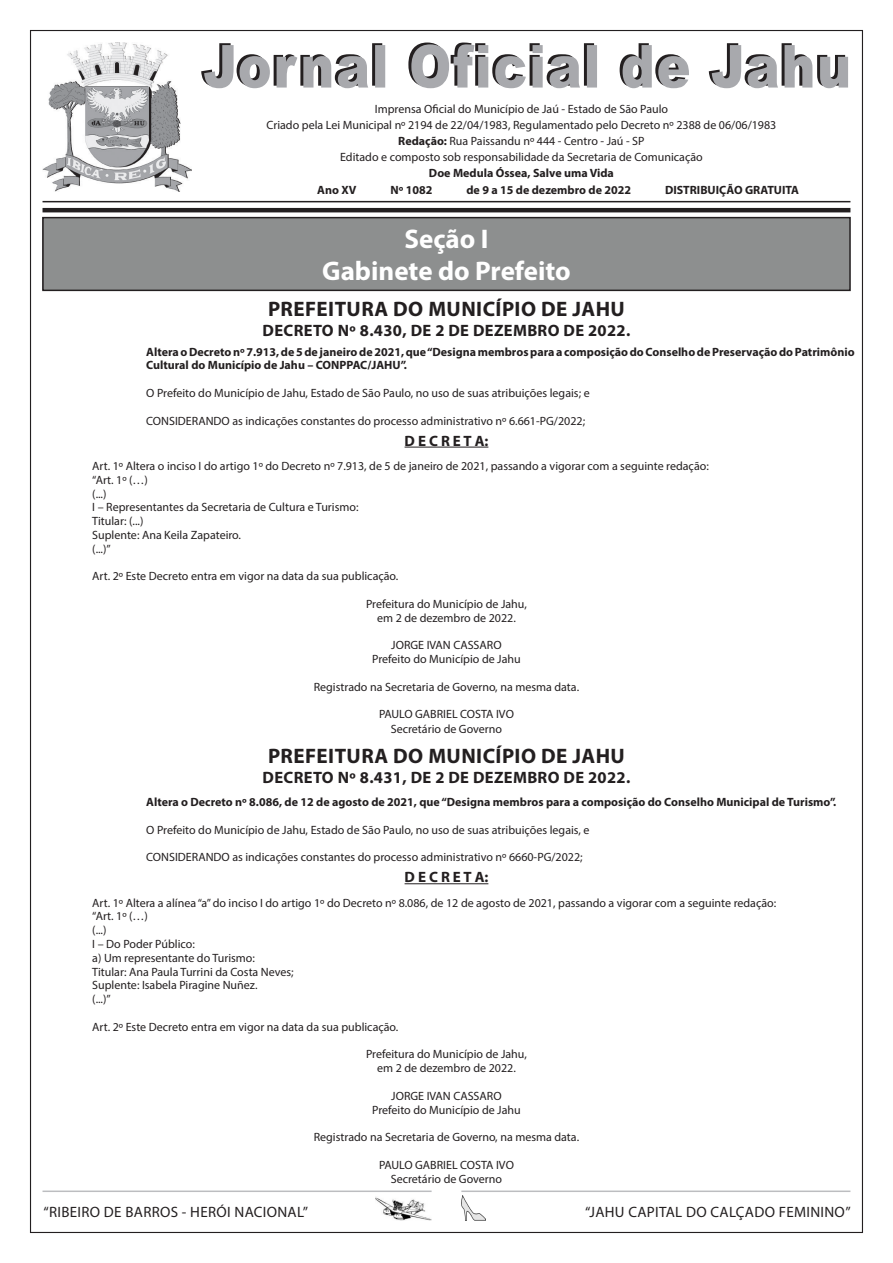
<style>
.page{position:relative;width:893px;height:1263px;background:#fff}
.page>*{position:absolute;margin:0;border:0;box-sizing:border-box;transform-origin:0 0}
.t1{font:700 27px "Myriad Pro";color:#fff}
.t2{font:700 21px "Myriad Pro";letter-spacing:.02em;color:#231f20}
.t3{font:700 16.5px "Myriad Pro";letter-spacing:.02em;color:#231f20}
.t4{font:15px "Myriad Pro";letter-spacing:.02em;color:#231f20}
.t5{font:700 15px "Myriad Pro";color:#231f20}
.t6{font:12px "Myriad Pro";color:#231f20}
.t7{font:700 12px "Myriad Pro";color:#231f20}
.s1{font-weight:700}
</style>
<div class="page">
<hr style="left:461px;top:1190px;width:389px;height:2px;background:#bcbdc0">
<hr style="left:43px;top:1190px;width:389px;height:2px;background:#bcbdc0">
<img style="left:43px;top:44px;width:149px;height:148px">
<svg style="left:97px;top:43px;width:751px;height:45px"></svg>
<hr style="left:43px;top:201px;width:807px;height:1px;background:#231f20">
<hr style="left:43px;top:208px;width:807px;height:4px;background:#231f20">
<div style="left:43px;top:218px;width:807px;height:72px;background:#8d8f8f"></div>
<div style="left:42px;top:217px;width:809px;height:74px;border:2px solid #231f20"></div>
<hr style="left:405px;top:447px;width:83px;height:1px;background:#231f20">
<hr style="left:405px;top:883px;width:83px;height:1px;background:#231f20">
<p class="t6" style="left:375px;top:101px;width:295px">Imprensa Oficial do Município de Jaú - Estado de São Paulo</p>
<p class="t6" style="left:266px;top:117px;width:511px">Criado pela Lei Municipal nº 2194 de 22/04/1983, Regulamentado pelo Decreto nº 2388 de 06/06/1983</p>
<p class="t6" style="left:398px;top:133px;width:248px"><span class="s1">Redação:</span> Rua Paissandu nº 444 - Centro - Jaú - SP</p>
<p class="t6" style="left:340px;top:149px;width:364px">Editado e composto sob responsabilidade da Secretaria de Comunicação</p>
<p class="t7" style="left:429px;top:165px;width:186px">Doe Medula Óssea, Salve uma Vida</p>
<p class="t7" style="left:317px;top:182px;width:41px">Ano XV</p>
<p class="t7" style="left:390px;top:182px;width:43px">Nº 1082</p>
<p class="t7" style="left:466px;top:182px;width:166px">de 9 a 15 de dezembro de 2022</p>
<p class="t7" style="left:665px;top:182px;width:136px">DISTRIBUIÇÃO GRATUITA</p>
<p class="t1" style="left:404px;top:221px;width:86px">Seção I</p>
<p class="t1" style="left:322px;top:253px;width:250px">Gabinete do Prefeito</p>
<p class="t2" style="left:268px;top:295px;width:358px">PREFEITURA DO MUNICÍPIO DE JAHU</p>
<p class="t3" style="left:263px;top:319px;width:369px">DECRETO Nº 8.430, DE 2 DE DEZEMBRO DE 2022.</p>
<p class="t7" style="left:146px;top:344px;width:710px">Altera o Decreto nº 7.913, de 5 de janeiro de 2021, que “Designa membros para a composição do Conselho de Preservação do Patrimônio</p>
<p class="t7" style="left:146px;top:357px;width:262px">Cultural do Município de Jahu – CONPPAC/JAHU”.</p>
<p class="t6" style="left:146px;top:386px;width:445px">O Prefeito do Município de Jahu, Estado de São Paulo, no uso de suas atribuições legais; e</p>
<p class="t6" style="left:146px;top:413px;width:440px">CONSIDERANDO as indicações constantes do processo administrativo nº 6.661-PG/2022;</p>
<p class="t5" style="left:405px;top:431px;width:85px">D E C R E T A:</p>
<p class="t6" style="left:92px;top:458px;width:618px">Art. 1º Altera o inciso I do artigo 1º do Decreto nº 7.913, de 5 de janeiro de 2021, passando a vigorar com a seguinte redação:</p>
<p class="t6" style="left:92px;top:472px;width:57px">“Art. 1º (…)</p>
<p class="t6" style="left:92px;top:486px;width:16px">(...)</p>
<p class="t6" style="left:92px;top:500px;width:268px">I – Representantes da Secretaria de Cultura e Turismo:</p>
<p class="t6" style="left:92px;top:514px;width:53px">Titular: (...)</p>
<p class="t6" style="left:92px;top:527px;width:150px">Suplente: Ana Keila Zapateiro.</p>
<p class="t6" style="left:92px;top:541px;width:20px">(...)”</p>
<p class="t6" style="left:92px;top:569px;width:308px">Art. 2º Este Decreto entra em vigor na data da sua publicação.</p>
<p class="t6" style="left:366px;top:596px;width:162px">Prefeitura do Município de Jahu,</p>
<p class="t6" style="left:377px;top:610px;width:140px">em 2 de dezembro de 2022.</p>
<p class="t6" style="left:391px;top:638px;width:112px">JORGE IVAN CASSARO</p>
<p class="t6" style="left:372px;top:652px;width:150px">Prefeito do Município de Jahu</p>
<p class="t6" style="left:314px;top:679px;width:267px">Registrado na Secretaria de Governo, na mesma data.</p>
<p class="t6" style="left:379px;top:707px;width:136px">PAULO GABRIEL COSTA IVO</p>
<p class="t6" style="left:391px;top:721px;width:113px">Secretário de Governo</p>
<p class="t2" style="left:268px;top:742px;width:358px">PREFEITURA DO MUNICÍPIO DE JAHU</p>
<p class="t3" style="left:263px;top:767px;width:369px">DECRETO Nº 8.431, DE 2 DE DEZEMBRO DE 2022.</p>
<p class="t7" style="left:146px;top:794px;width:692px">Altera o Decreto nº 8.086, de 12 de agosto de 2021, que “Designa membros para a composição do Conselho Municipal de Turismo”.</p>
<p class="t6" style="left:146px;top:822px;width:445px">O Prefeito do Município de Jahu, Estado de São Paulo, no uso de suas atribuições legais, e</p>
<p class="t6" style="left:146px;top:850px;width:438px">CONSIDERANDO as indicações constantes do processo administrativo nº 6660-PG/2022;</p>
<p class="t5" style="left:405px;top:867px;width:85px">D E C R E T A:</p>
<p class="t6" style="left:92px;top:895px;width:685px">Art. 1º Altera a alínea “a” do inciso I do artigo 1º do Decreto nº 8.086, de 12 de agosto de 2021, passando a vigorar com a seguinte redação:</p>
<p class="t6" style="left:92px;top:909px;width:57px">“Art. 1º (…)</p>
<p class="t6" style="left:92px;top:923px;width:16px">(...)</p>
<p class="t6" style="left:92px;top:936px;width:104px">I – Do Poder Público:</p>
<p class="t6" style="left:92px;top:950px;width:164px">a) Um representante do Turismo:</p>
<p class="t6" style="left:92px;top:964px;width:203px">Titular: Ana Paula Turrini da Costa Neves;</p>
<p class="t6" style="left:92px;top:978px;width:167px">Suplente: Isabela Piragine Nuñez.</p>
<p class="t6" style="left:92px;top:992px;width:20px">(...)”</p>
<p class="t6" style="left:92px;top:1019px;width:308px">Art. 2º Este Decreto entra em vigor na data da sua publicação.</p>
<p class="t6" style="left:366px;top:1047px;width:162px">Prefeitura do Município de Jahu,</p>
<p class="t6" style="left:377px;top:1061px;width:140px">em 2 de dezembro de 2022.</p>
<p class="t6" style="left:391px;top:1088px;width:112px">JORGE IVAN CASSARO</p>
<p class="t6" style="left:372px;top:1102px;width:150px">Prefeito do Município de Jahu</p>
<p class="t6" style="left:314px;top:1130px;width:267px">Registrado na Secretaria de Governo, na mesma data.</p>
<p class="t6" style="left:379px;top:1157px;width:136px">PAULO GABRIEL COSTA IVO</p>
<p class="t6" style="left:391px;top:1172px;width:113px">Secretário de Governo</p>
<p class="t4" style="left:44px;top:1202px;width:266px">“RIBEIRO DE BARROS - HERÓI NACIONAL”</p>
<p class="t4" style="left:585px;top:1202px;width:267px">“JAHU CAPITAL DO CALÇADO FEMININO”</p>
</div>
